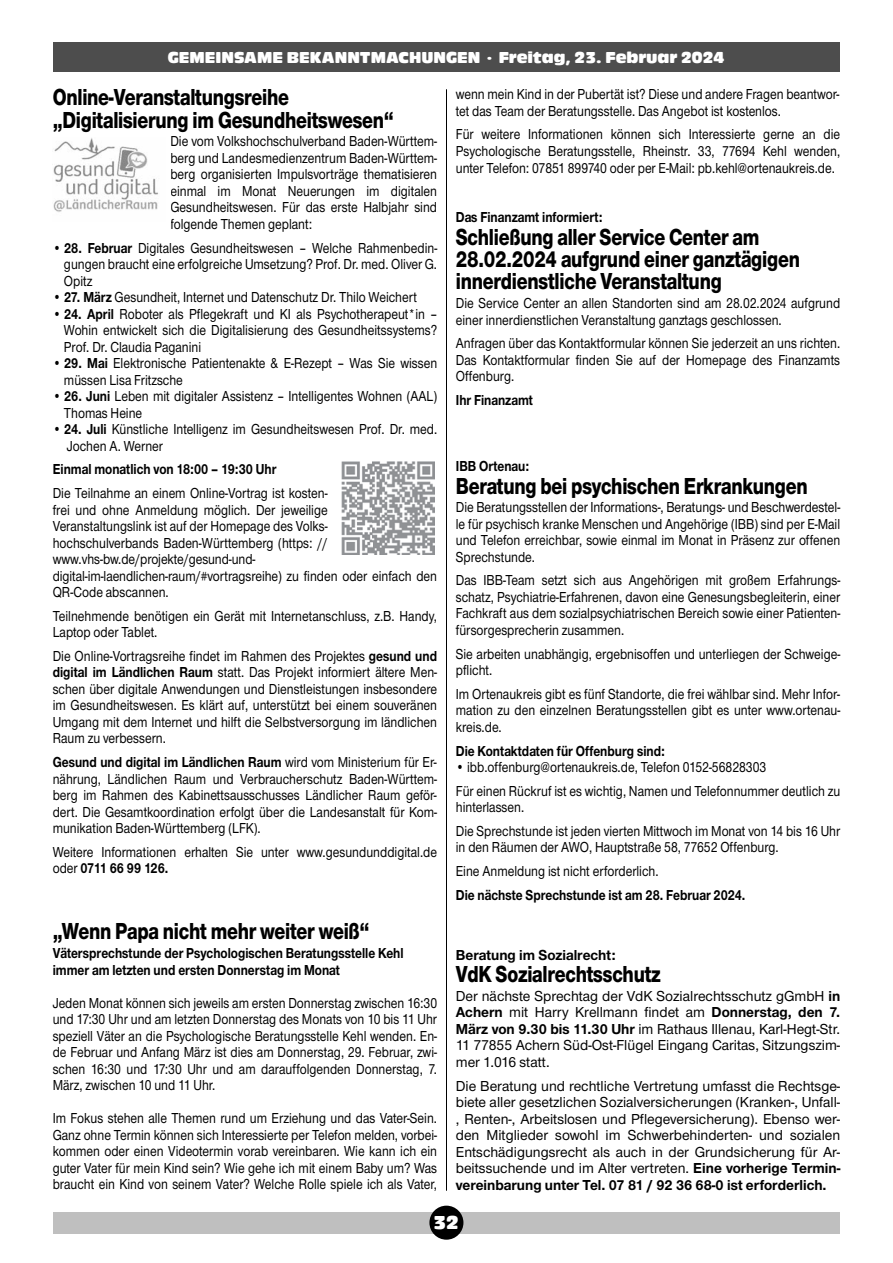
<style>
.page{position:relative;width:893px;height:1263px;background:#fff}
.page>*{position:absolute;margin:0;border:0;box-sizing:border-box;transform-origin:0 0}
.t1{font:800 24px/22.5px "Nimbus Sans Novus T";letter-spacing:-.01em;color:#000;scale:.8 1}
.t2{font:19.5px "Antique Olive T Compact Ro 1";color:#fff}
.t3{font:16.5px "Antique Olive T Compact Ro 1";color:#fff}
.t4{font:500 15px/16.5px "Nimbus Sans Novus T";color:#000;text-align:justify;scale:.85 1}
.t5{font:500 15px/16.5px "Nimbus Sans Novus T";color:#000;text-align:justify}
.t6{font:700 15px/16.5px "Nimbus Sans Novus T";color:#000;scale:.85 1}
.t7{font:700 15px "Nimbus Sans Novus T";color:#000}
.s1{font-weight:700}
</style>
<div class="page">
<hr style="left:446px;top:89px;width:1px;height:1102px;background:#000">
<div style="left:53px;top:1212px;width:786px;height:21px;background:#bfbfbf"></div>
<div style="left:429px;top:1206px;width:34px;height:34px;background:#000;border-radius:50%"></div>
<div style="left:53px;top:43px;width:786px;height:29px;background:#4d4d4d"></div>
<img style="left:53px;top:138px;width:105px;height:74px">
<img style="left:342px;top:462px;width:93px;height:93px">
<p class="t3" style="left:168px;top:51px;width:558px">GEMEINSAME BEKANNTMACHUNGEN · Freitag, 23. Februar 2024</p>
<p class="t1" style="left:53px;top:88px;width:428px">Online-Veranstaltungsreihe „Digitalisierung im Gesundheitswesen“</p>
<p class="t4" style="left:170px;top:135px;width:315px">Die vom Volkshochschulverband Baden-Württem&shy;berg und Landesmedienzentrum Baden-Württem&shy;berg organisierten Impulsvorträge thematisieren einmal im Monat Neuerungen im digitalen Gesundheitswesen. Für das erste Halbjahr sind folgende Themen geplant:</p>
<p class="t4" style="left:64px;top:241px;width:441px;text-indent:-11px">• <span class="s1">28. Februar</span> Digitales Gesundheitswesen – Welche Rahmenbedin&shy;gungen braucht eine erfolgreiche Umsetzung? Prof. Dr. med. Oliver G.<br>Opitz</p>
<p class="t4" style="left:53px;top:290px;width:430px">• <span class="s1">27. März</span> Gesundheit, Internet und Datenschutz Dr. Thilo Weichert</p>
<p class="t4" style="left:64px;top:307px;width:441px;text-indent:-11px">• <span class="s1">24. April</span> Roboter als Pflegekraft und KI als Psychotherapeut*in – Wohin entwickelt sich die Digitalisierung des Gesundheitssystems?<br>Prof. Dr. Claudia Paganini</p>
<p class="t4" style="left:64px;top:356px;width:441px;text-indent:-11px">• <span class="s1">29. Mai</span> Elektronische Patientenakte &amp; E-Rezept – Was Sie wissen müssen Lisa Fritzsche</p>
<p class="t4" style="left:64px;top:389px;width:441px;text-indent:-11px">• <span class="s1">26. Juni</span> Leben mit digitaler Assistenz – Intelligentes Wohnen (AAL)<br>Thomas Heine</p>
<p class="t4" style="left:67px;top:422px;width:437px;text-indent:-14px">• <span class="s1">24. Juli</span> Künstliche Intelligenz im Gesundheitswesen Prof. Dr. med.<br>Jochen A. Werner</p>
<p class="t6" style="left:53px;top:462px;width:265px">Einmal monatlich von 18:00 – 19:30 Uhr</p>
<p class="t4" style="left:53px;top:486px;width:454px;text-align:left">Die Teilnahme an einem Online-Vortrag ist kosten-<br>frei und ohne Anmeldung möglich. Der jeweilige<br>Veranstaltungslink ist auf der Homepage des Volks&shy;hochschulverbands Baden-Württemberg (https: // www.vhs-bw.de/projekte/gesund-und&shy;digital-im-laendlichen-raum/#vortragsreihe) zu finden oder einfach den QR-Code abscannen.</p>
<p class="t4" style="left:53px;top:609px;width:454px">Teilnehmende benötigen ein Gerät mit Internetanschluss, z.B. Handy,<br>Laptop oder Tablet.</p>
<p class="t4" style="left:53px;top:649px;width:454px">Die Online-Vortragsreihe findet im Rahmen des Projektes <span class="s1">gesund und digital im Ländlichen Raum</span> statt. Das Projekt informiert ältere Men&shy;schen über digitale Anwendungen und Dienstleistungen insbesondere im Gesundheitswesen. Es klärt auf, unterstützt bei einem souveränen Umgang mit dem Internet und hilft die Selbstversorgung im ländlichen Raum zu verbessern.</p>
<p class="t4" style="left:53px;top:755px;width:454px"><span class="s1">Gesund und digital im Ländlichen Raum</span> wird vom Ministerium für Er&shy;nährung, Ländlichen Raum und Verbraucherschutz Baden-Württem&shy;berg im Rahmen des Kabinettsausschusses Ländlicher Raum geför&shy;dert. Die Gesamtkoordination erfolgt über die Landesanstalt für Kom&shy;munikation Baden-Württemberg (LFK).</p>
<p class="t4" style="left:53px;top:845px;width:454px">Weitere Informationen erhalten Sie unter www.gesundunddigital.de oder <span class="s1">0711 66 99 126.</span></p>
<p class="t4" style="left:456px;top:88px;width:453px">wenn mein Kind in der Pubertät ist? Diese und andere Fragen beantwor&shy;tet das Team der Beratungsstelle. Das Angebot ist kostenlos.</p>
<p class="t4" style="left:456px;top:128px;width:454px">Für weitere Informationen können sich Interessierte gerne an die Psychologische Beratungsstelle, Rheinstr. 33, 77694 Kehl wenden, unter Telefon: 07851 899740 oder per E-Mail: pb.kehl@ortenaukreis.de.</p>
<p class="t6" style="left:456px;top:210px;width:174px">Das Finanzamt informiert:</p>
<p class="t1" style="left:456px;top:227px;width:432px">Schließung aller Service Center am<br>28.02.2024 aufgrund einer ganztägigen innerdienstliche Veranstaltung</p>
<p class="t4" style="left:456px;top:296px;width:454px">Die Service Center an allen Standorten sind am 28.02.2024 aufgrund einer innerdienstlichen Veranstaltung ganztags geschlossen.</p>
<p class="t4" style="left:456px;top:337px;width:454px">Anfragen über das Kontaktformular können Sie jederzeit an uns richten.<br>Das Kontaktformular finden Sie auf der Homepage des Finanzamts Offenburg.</p>
<p class="t6" style="left:456px;top:393px;width:92px">Ihr Finanzamt</p>
<p class="t6" style="left:456px;top:459px;width:88px">IBB Ortenau:</p>
<p class="t1" style="left:456px;top:476px;width:441px">Beratung bei psychischen Erkrankungen</p>
<p class="t4" style="left:456px;top:500px;width:454px">Die Beratungsstellen der Informations-, Beratungs- und Beschwerdestel&shy;le für psychisch kranke Menschen und Angehörige (IBB) sind per E-Mail und Telefon erreichbar, sowie einmal im Monat in Präsenz zur offenen Sprechstunde.</p>
<p class="t4" style="left:456px;top:574px;width:454px">Das IBB-Team setzt sich aus Angehörigen mit großem Erfahrungs&shy;schatz, Psychiatrie-Erfahrenen, davon eine Genesungsbegleiterin, einer Fachkraft aus dem sozialpsychiatrischen Bereich sowie einer Patienten&shy;fürsorgesprecherin zusammen.</p>
<p class="t4" style="left:456px;top:647px;width:454px">Sie arbeiten unabhängig, ergebnisoffen und unterliegen der Schweige&shy;pflicht.</p>
<p class="t4" style="left:456px;top:687px;width:454px">Im Ortenaukreis gibt es fünf Standorte, die frei wählbar sind. Mehr Infor&shy;mation zu den einzelnen Beratungsstellen gibt es unter www.ortenau&shy;kreis.de.</p>
<p class="t6" style="left:456px;top:744px;width:248px">Die Kontaktdaten für Offenburg sind:</p>
<p class="t4" style="left:456px;top:760px;width:367px">• ibb.offenburg@ortenaukreis.de, Telefon 0152-56828303</p>
<p class="t4" style="left:456px;top:784px;width:454px">Für einen Rückruf ist es wichtig, Namen und Telefonnummer deutlich zu hinterlassen.</p>
<p class="t4" style="left:456px;top:824px;width:454px">Die Sprechstunde ist jeden vierten Mittwoch im Monat von 14 bis 16 Uhr in den Räumen der AWO, Hauptstraße 58, 77652 Offenburg.</p>
<p class="t4" style="left:456px;top:864px;width:240px">Eine Anmeldung ist nicht erforderlich.</p>
<p class="t6" style="left:456px;top:888px;width:342px">Die nächste Sprechstunde ist am 28. Februar 2024.</p>
<p class="t1" style="left:53px;top:922px;width:398px">„Wenn Papa nicht mehr weiter weiß“</p>
<p class="t6" style="left:53px;top:946px;width:414px">Vätersprechstunde der Psychologischen Beratungsstelle Kehl immer am letzten und ersten Donnerstag im Monat</p>
<p class="t4" style="left:53px;top:996px;width:454px">Jeden Monat können sich jeweils am ersten Donnerstag zwischen 16:30 und 17:30 Uhr und am letzten Donnerstag des Monats von 10 bis 11 Uhr speziell Väter an die Psychologische Beratungsstelle Kehl wenden. En&shy;de Februar und Anfang März ist dies am Donnerstag, 29. Februar, zwi&shy;schen 16:30 und 17:30 Uhr und am darauffolgenden Donnerstag, 7.<br>März, zwischen 10 und 11 Uhr.</p>
<p class="t4" style="left:53px;top:1111px;width:454px">Im Fokus stehen alle Themen rund um Erziehung und das Vater-Sein.<br>Ganz ohne Termin können sich Interessierte per Telefon melden, vorbei&shy;kommen oder einen Videotermin vorab vereinbaren. Wie kann ich ein guter Vater für mein Kind sein? Wie gehe ich mit einem Baby um? Was braucht ein Kind von seinem Vater? Welche Rolle spiele ich als Vater,</p>
<p class="t7" style="left:456px;top:950px;width:162px">Beratung im Sozialrecht:</p>
<p class="t1" style="left:456px;top:965px;width:258px">VdK Sozialrechtsschutz</p>
<p class="t5" style="left:456px;top:989px;width:386px">Der nächste Sprechtag der VdK Sozialrechtsschutz gGmbH <span class="s1">in Achern</span> mit Harry Krellmann findet am <span class="s1">Donnerstag, den 7.<br>März von 9.30 bis 11.30 Uhr</span> im Rathaus Illenau, Karl-Hegt-Str.<br>11 77855 Achern Süd-Ost-Flügel Eingang Caritas, Sitzungszim&shy;mer 1.016 statt.</p>
<p class="t5" style="left:456px;top:1079px;width:386px">Die Beratung und rechtliche Vertretung umfasst die Rechtsge&shy;biete aller gesetzlichen Sozialversicherungen (Kranken-, Unfall-, Renten-, Arbeitslosen und Pflegeversicherung). Ebenso wer&shy;den Mitglieder sowohl im Schwerbehinderten- und sozialen Entschädigungsrecht als auch in der Grundsicherung für Ar&shy;beitssuchende und im Alter vertreten. <span class="s1">Eine vorherige Termin&shy;vereinbarung unter Tel. 07 81 / 92 36 68-0 ist erforderlich.</span></p>
<p class="t2" style="left:433px;top:1215px;width:27px">32</p>
</div>
